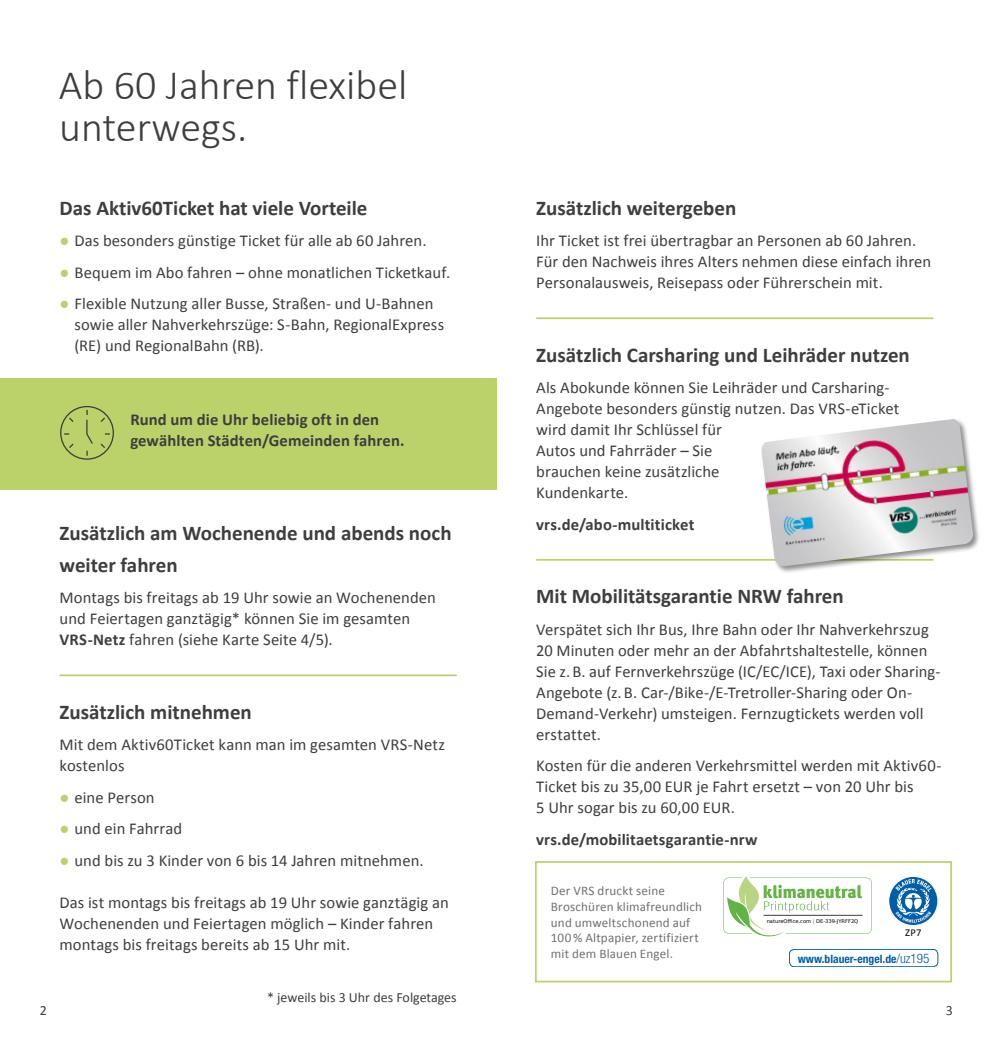
<style>
.page{position:relative;width:993px;height:1042px;background:#fff}
.page>*{position:absolute;margin:0;border:0;box-sizing:border-box;transform-origin:0 0}
.t1{font:300 42px/42px "Calibri";color:#3e3d40}
.t2{font:700 21px/31.5px "Calibri";color:#3e3d40}
.t3{font:16.62px/21px "Calibri";letter-spacing:.005em;color:#3e3d40}
.t4{font:700 16.62px/21px "Calibri";letter-spacing:.005em;color:#3e3d40}
.t5{font:14px "Calibri";color:#3e3d40}
.t6{font:13.12px/15.8px "Calibri";letter-spacing:.015em;color:#707172}
.t7{font:700 condensed 11.55px "Helvetica Neue";color:#005ea8}
.t8{font:10.5px "Calibri";color:#000}
.t9{font:5.08px "DejaVu Sans";color:#000}
.s1{font-family:"Georgia";color:#bbd26a}
.s2{font-weight:700}
.s3{color:#666}
.s4{font-weight:300;font-size:13.12px}
</style>
<div class="page">
<hr style="left:536px;top:559px;width:397px;height:2px;background:#bbd26a">
<div style="left:0;top:378px;width:496px;height:111px;background:#bbd26a"></div>
<hr style="left:60px;top:674px;width:396px;height:2px;background:#bbd26a">
<div style="left:60px;top:406px;width:54px;height:54px;border:1px solid #3e3d40;border-radius:50%"></div>
<svg style="left:69px;top:417px;width:5px;height:5px"></svg>
<svg style="left:69px;top:443px;width:5px;height:5px"></svg>
<svg style="left:86px;top:410px;width:24px;height:46px"></svg>
<div style="left:759px;top:417px;width:221px;height:157px;background:#000;opacity:.45"></div>
<img style="left:760px;top:419px;width:213px;height:148px">
<hr style="left:536px;top:317px;width:397px;height:2px;background:#bbd26a">
<svg style="left:889px;top:877px;width:48px;height:48px"></svg>
<div style="left:535px;top:861px;width:416px;height:121px;border:2px solid #bbd26a"></div>
<div style="left:788px;top:949px;width:149px;height:18px;border:1px solid #005ea8;border-radius:5px"></div>
<div style="left:720px;top:874px;width:153px;height:64px;background:linear-gradient(to bottom,#fff,#fff)"></div>
<svg style="left:723px;top:876px;width:148px;height:61px"></svg>
<h1 class="t1" style="left:59px;top:62px;width:350px">Ab 60 Jahren flexibel unterwegs.</h1>
<p class="t2" style="left:60px;top:191px;width:309px">Das Aktiv60Ticket hat viele Vorteile</p>
<p class="t3" style="left:60px;top:229px;width:368px"><span class="s1">●</span> Das besonders günstige Ticket für alle ab 60 Jahren.</p>
<p class="t3" style="left:60px;top:261px;width:392px"><span class="s1">●</span> Bequem im Abo fahren – ohne monatlichen Ticketkauf.</p>
<p class="t3" style="left:74px;top:292px;width:371px;text-indent:-15px"><span class="s1">●</span> Flexible Nutzung aller Busse, Straßen- und U-Bahnen sowie aller Nahverkehrszüge: S-Bahn, RegionalExpress (RE) und RegionalBahn (RB).</p>
<p class="t4" style="left:130px;top:408px;width:275px">Rund um die Uhr beliebig oft in den gewählten Städten/Gemeinden fahren.</p>
<p class="t2" style="left:60px;top:516px;width:393px">Zusätzlich am Wochenende und abends noch weiter fahren</p>
<p class="t3" style="left:60px;top:586px;width:378px">Montags bis freitags ab 19 Uhr sowie an Wochenenden und Feiertagen ganztägig* können Sie im gesamten<br><span class="s2">VRS-Netz</span> fahren (siehe Karte Seite 4/5).</p>
<p class="t2" style="left:60px;top:695px;width:194px">Zusätzlich mitnehmen</p>
<p class="t3" style="left:60px;top:733px;width:387px">Mit dem Aktiv60Ticket kann man im gesamten VRS-Netz kostenlos</p>
<p class="t3" style="left:60px;top:786px;width:97px"><span class="s1">●</span> eine Person</p>
<p class="t3" style="left:60px;top:817px;width:124px"><span class="s1">●</span> und ein Fahrrad</p>
<p class="t3" style="left:60px;top:849px;width:365px"><span class="s1">●</span> und bis zu 3 Kinder von 6 bis 14 Jahren mitnehmen.</p>
<p class="t3" style="left:60px;top:891px;width:390px">Das ist montags bis freitags ab 19 Uhr sowie ganztägig an<br>Wochenenden und Feiertagen möglich – Kinder fahren montags bis freitags bereits ab 15 Uhr mit.</p>
<p class="t2" style="left:536px;top:191px;width:202px">Zusätzlich weitergeben</p>
<p class="t3" style="left:536px;top:229px;width:396px">Ihr Ticket ist frei übertragbar an Personen ab 60 Jahren.<br>Für den Nachweis ihres Alters nehmen diese einfach ihren<br>Personalausweis, Reisepass oder Führerschein mit.</p>
<p class="t2" style="left:536px;top:338px;width:375px">Zusätzlich Carsharing und Leihräder nutzen</p>
<p class="t3" style="left:536px;top:376px;width:364px">Als Abokunde können Sie Leihräder und Carsharing-Angebote besonders günstig nutzen. Das VRS-eTicket wird damit Ihr Schlüssel für<br>Autos und Fahrräder – Sie<br>brauchen keine zusätzliche<br>Kundenkarte.</p>
<p class="t4" style="left:536px;top:513px;width:160px">vrs.de/abo-multiticket</p>
<p class="t2" style="left:536px;top:579px;width:309px">Mit Mobilitätsgarantie NRW fahren</p>
<p class="t3" style="left:536px;top:618px;width:405px">Verspätet sich Ihr Bus, Ihre Bahn oder Ihr Nahverkehrszug 20 Minuten oder mehr an der Abfahrtshaltestelle, können Sie z.B. auf Fernverkehrszüge (IC/EC/ICE), Taxi oder Sharing-Angebote (z.B. Car-/Bike-/E-Tretroller-Sharing oder On-Demand-Verkehr) umsteigen. Fernzugtickets werden voll erstattet.</p>
<p class="t3" style="left:536px;top:754px;width:406px">Kosten für die anderen Verkehrsmittel werden mit Aktiv60-<br>Ticket bis zu 35,00 EUR je Fahrt ersetzt – von 20 Uhr bis<br>5 Uhr sogar bis zu 60,00 EUR.</p>
<p class="t4" style="left:536px;top:828px;width:223px">vrs.de/mobilitaetsgarantie-nrw</p>
<p class="t6" style="left:550px;top:882px;width:153px">Der VRS druckt seine<br>Broschüren klimafreundlich und umweltschonend auf<br>100% Altpapier, zertifiziert mit dem Blauen Engel.</p>
<p class="t9" style="left:766px;top:916px;width:93px">natureOffice.com <span class="s3">|</span> DE-339-JYRFF2Q</p>
<p class="t8" style="left:904px;top:926px;width:18px">ZP7</p>
<p class="t7" style="left:797px;top:951px;width:133px">www.blauer-engel.de<span class="s4">/uz195</span></p>
<p class="t5" style="left:267px;top:989px;width:191px">* jeweils bis 3 Uhr des Folgetages</p>
<p class="t5" style="left:40px;top:1001px;width:9px">2</p>
<p class="t5" style="left:945px;top:1001px;width:9px">3</p>
</div>
